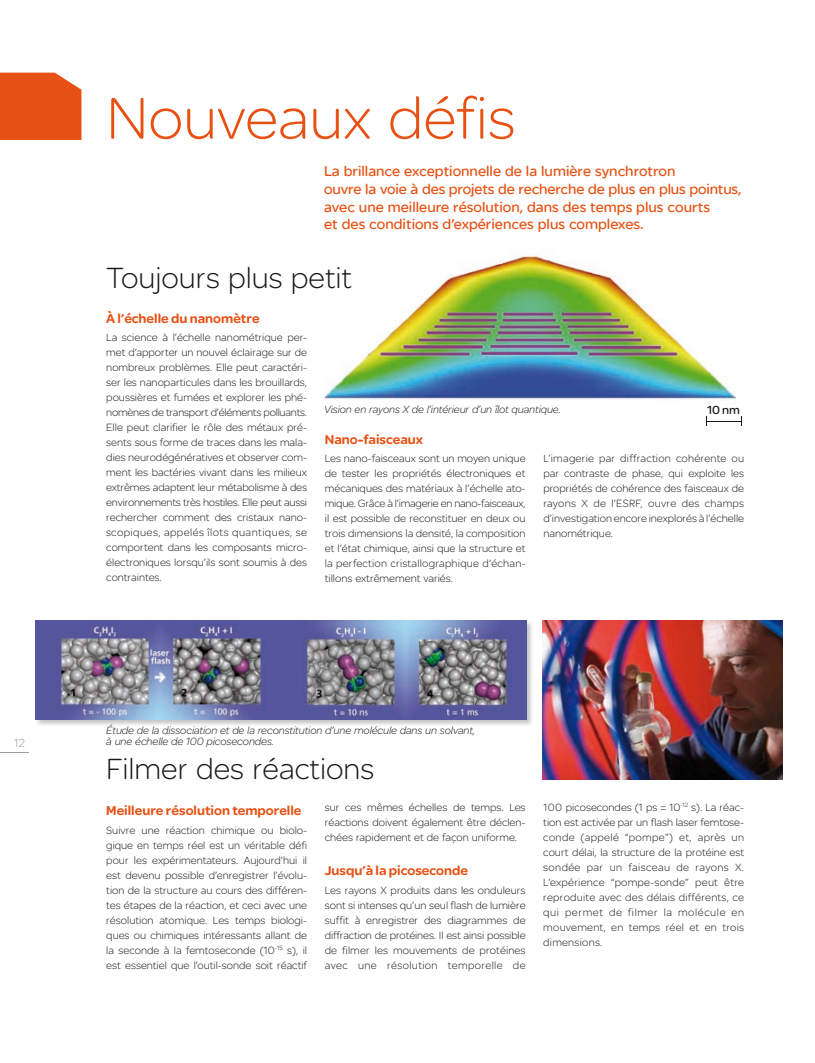
<style>
.page{position:relative;width:815px;height:1063px;background:#fff}
.page>*{position:absolute;margin:0;border:0;box-sizing:border-box;transform-origin:0 0}
.t1{font:300 62.5px "SE Optimist";color:#e75113}
.t2{font:300 31.25px "SE Optimist";color:#1a171c}
.t3{font:700 15px/17.5px "SE Optimist";color:#e75113}
.t4{font:900 13.75px "SE Optimist";color:#e75113}
.t5{font:12.5px "SE Optimist";color:#1a171c}
.t6{font:300 12.5px "SE Optimist";color:#9d9ea0}
.t7{font:300 11.25px/15px "SE Optimist";color:#1a171c;text-align:justify}
.t8{font:italic 300 11.25px/11.2px "SE Optimist";letter-spacing:-.01em;color:#1a171c}
</style>
<div class="page">
<div style="left:0;top:73px;width:81px;height:67px;background:#e75113"></div>
<img style="left:323px;top:255px;width:413px;height:145px">
<img style="left:35px;top:622px;width:497px;height:103px">
<img style="left:35px;top:620px;width:247px;height:99px">
<img style="left:282px;top:620px;width:245px;height:99px">
<img style="left:543px;top:620px;width:240px;height:160px">
<hr style="left:706px;top:421px;width:36px;height:1px;background:#1a171c">
<p class="t6" style="left:14px;top:735px;width:12px">12</p>
<h1 class="t1" style="left:106px;top:77px;width:411px">Nouveaux défis</h1>
<h3 class="t3" style="left:324px;top:163px;width:419px">La brillance exceptionnelle de la lumière synchrotron<br>ouvre la voie à des projets de recherche de plus en plus pointus, avec une meilleure résolution, dans des temps plus courts<br>et des conditions d’expériences plus complexes.</h3>
<h2 class="t2" style="left:106px;top:257px;width:247px">Toujours plus petit</h2>
<p class="t4" style="left:106px;top:308px;width:155px">À l’échelle du nanomètre</p>
<p class="t7" style="left:106px;top:330px;width:202px">La science à l’échelle nanométrique per&shy;met d’apporter un nouvel éclairage sur de nombreux problèmes. Elle peut caractéri&shy;ser les nanoparticules dans les brouillards, poussières et fumées et explorer les phé&shy;nomènes de transport d’éléments polluants.<br>Elle peut clarifier le rôle des métaux pré&shy;sents sous forme de traces dans les mala&shy;dies neurodégénératives et observer com&shy;ment les bactéries vivant dans les milieux extrêmes adaptent leur métabolisme à des environnements très hostiles. Elle peut aussi rechercher comment des cristaux nano&shy;scopiques, appelés îlots quantiques, se comportent dans les composants micro&shy;électroniques lorsqu’ils sont soumis à des contraintes.</p>
<p class="t8" style="left:324px;top:404px;width:238px">Vision en rayons X de l’intérieur d’un îlot quantique.</p>
<p class="t5" style="left:707px;top:401px;width:34px">10 nm</p>
<p class="t4" style="left:325px;top:429px;width:100px">Nano-faisceaux</p>
<p class="t7" style="left:325px;top:451px;width:202px">Les nano-faisceaux sont un moyen unique de tester les propriétés électroniques et mécaniques des matériaux à l’échelle ato&shy;mique. Grâce à l’imagerie en nano-faisceaux, il est possible de reconstituer en deux ou trois dimensions la densité, la composition et l’état chimique, ainsi que la structure et la perfection cristallographique d’échan&shy;tillons extrêmement variés.</p>
<p class="t7" style="left:543px;top:451px;width:202px">L’imagerie par diffraction cohérente ou par contraste de phase, qui exploite les propriétés de cohérence des faisceaux de rayons X de l’ESRF, ouvre des champs d’investigation encore inexplorés à l’échelle nanométrique.</p>
<p class="t8" style="left:106px;top:725px;width:370px">Étude de la dissociation et de la reconstitution d’une molécule dans un solvant, à une échelle de 100 picosecondes.</p>
<h2 class="t2" style="left:106px;top:748px;width:269px">Filmer des réactions</h2>
<p class="t4" style="left:106px;top:801px;width:197px">Meilleure résolution temporelle</p>
<p class="t7" style="left:106px;top:822px;width:202px">Suivre une réaction chimique ou biolo&shy;gique en temps réel est un véritable défi pour les expérimentateurs. Aujourd’hui il est devenu possible d’enregistrer l’évolu&shy;tion de la structure au cours des différen&shy;tes étapes de la réaction, et ceci avec une résolution atomique. Les temps biologi&shy;ques ou chimiques intéressants allant de la seconde à la femtoseconde (10<sup>-15</sup> s), il est essentiel que l’outil-sonde soit réactif</p>
<p class="t7" style="left:325px;top:799px;width:202px">sur ces mêmes échelles de temps. Les réactions doivent également être déclen&shy;chées rapidement et de façon uniforme.</p>
<p class="t4" style="left:325px;top:861px;width:145px">Jusqu’à la picoseconde</p>
<p class="t7" style="left:325px;top:882px;width:202px">Les rayons X produits dans les onduleurs sont si intenses qu’un seul flash de lumière suffit à enregistrer des diagrammes de diffraction de protéines. Il est ainsi possible de filmer les mouvements de protéines avec une résolution temporelle de</p>
<p class="t7" style="left:543px;top:799px;width:202px">100 picosecondes (1 ps = 10<sup>-12</sup> s). La réac&shy;tion est activée par un flash laser femtose&shy;conde (appelé “pompe”) et, après un court délai, la structure de la protéine est sondée par un faisceau de rayons X.<br>L’expérience “pompe-sonde” peut être reproduite avec des délais différents, ce qui permet de filmer la molécule en mouvement, en temps réel et en trois dimensions.</p>
</div>
